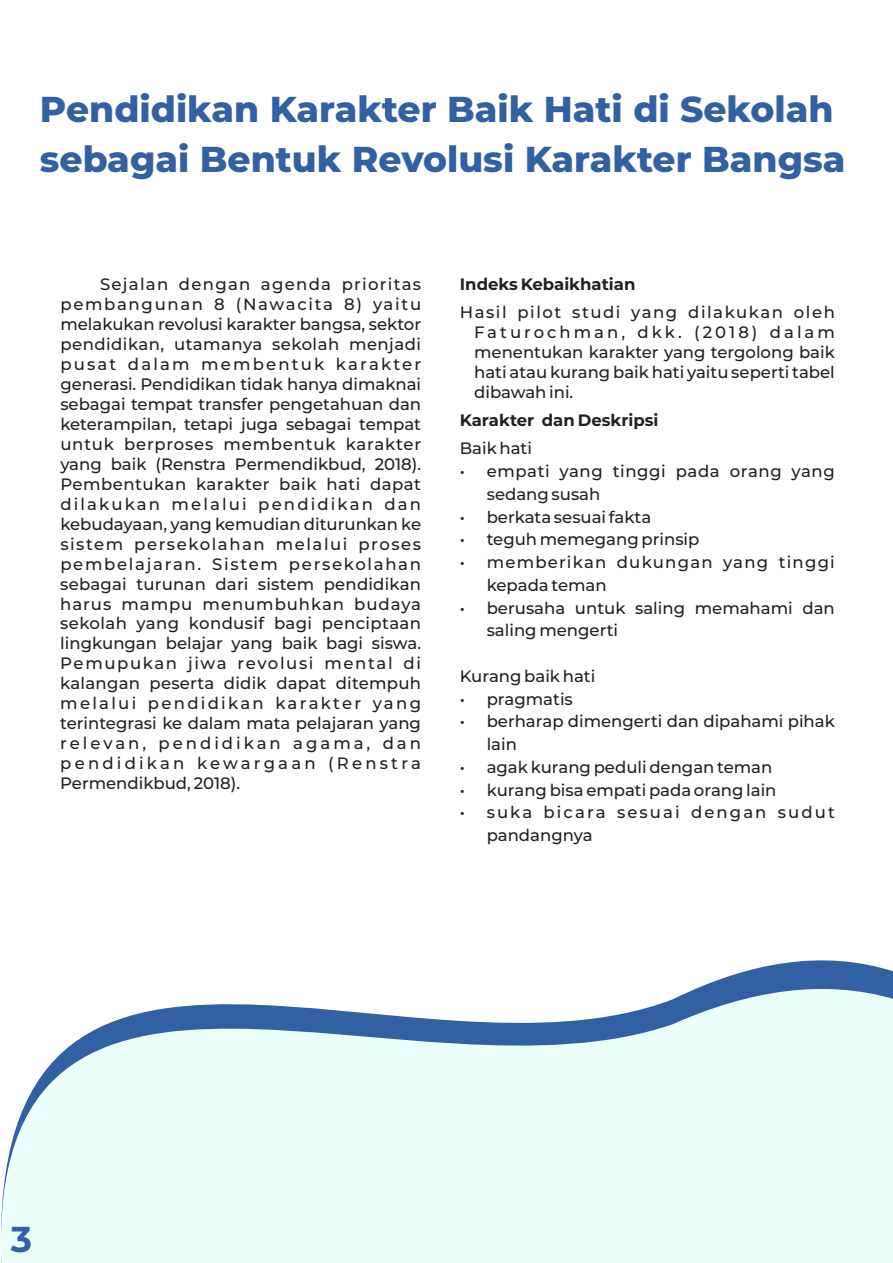
<style>
.page{position:relative;width:893px;height:1263px;background:#fff}
.page>*{position:absolute;margin:0;border:0;box-sizing:border-box;transform-origin:0 0}
.t1{font:800 36px/49.7px "Montserrat";color:#3161a3}
.t2{font:700 36px "Montserrat";color:#3161a3}
.t3{font:500 16.5px/20px "Montserrat";color:#231f20;text-align:justify}
.t4{font:500 16.5px/22.8px "Montserrat";letter-spacing:.035em;color:#231f20}
.t5{font:500 16.5px/22.8px "Montserrat";letter-spacing:.075em;color:#231f20}
.t6{font:700 16.5px "Montserrat";color:#231f20}
.t7{font:500 16.5px/22.8px "Montserrat";letter-spacing:.125em;color:#231f20}
</style>
<div class="page">
<svg style="left:1px;top:960px;width:892px;height:303px;fill:#ebfffb"></svg>
<h1 class="t1" style="left:40px;top:84px;width:807px">Pendidikan Karakter Baik Hati di Sekolah sebagai Bentuk Revolusi Karakter Bangsa</h1>
<p class="t3" style="left:60px;top:274px;width:362px;text-indent:40px">Sejalan dengan agenda prioritas pembangunan 8 (Nawacita 8) yaitu melakukan revolusi karakter bangsa, sektor pendidikan, utamanya sekolah menjadi pusat dalam membentuk karakter generasi. Pendidikan tidak hanya dimaknai sebagai tempat transfer pengetahuan dan keterampilan, tetapi juga sebagai tempat untuk berproses membentuk karakter yang baik (Renstra Permendikbud, 2018).<br>Pembentukan karakter baik hati dapat dilakukan melalui pendidikan dan kebudayaan, yang kemudian diturunkan ke sistem persekolahan melalui proses pembelajaran. Sistem persekolahan sebagai turunan dari sistem pendidikan harus mampu menumbuhkan budaya sekolah yang kondusif bagi penciptaan lingkungan belajar yang baik bagi siswa.<br>Pemupukan jiwa revolusi mental di kalangan peserta didik dapat ditempuh melalui pendidikan karakter yang terintegrasi ke dalam mata pelajaran yang relevan, pendidikan agama, dan pendidikan kewargaan (Renstra Permendikbud, 2018).</p>
<p class="t6" style="left:460px;top:274px;width:177px">Indeks Kebaikhatian</p>
<p class="t3" style="left:474px;top:302px;width:362px;text-indent:-14px">Hasil pilot studi yang dilakukan oleh Faturochman, dkk. (2018) dalam menentukan karakter yang tergolong baik hati atau kurang baik hati yaitu seperti tabel dibawah ini.</p>
<p class="t6" style="left:460px;top:410px;width:200px">Karakter dan Deskripsi</p>
<p class="t3" style="left:460px;top:438px;width:74px">Baik hati</p>
<p class="t4" style="left:487px;top:460px;width:350px;text-indent:-27px">• empati yang tinggi pada orang yang sedang susah</p>
<p class="t3" style="left:460px;top:507px;width:193px">• berkata sesuai fakta</p>
<p class="t3" style="left:460px;top:529px;width:241px">• teguh memegang prinsip</p>
<p class="t5" style="left:487px;top:551px;width:350px;text-indent:-27px">• memberikan dukungan yang tinggi kepada teman</p>
<p class="t3" style="left:487px;top:596px;width:350px;line-height:22.8px;text-indent:-27px">• berusaha untuk saling memahami dan saling mengerti</p>
<p class="t3" style="left:460px;top:666px;width:137px">Kurang baik hati</p>
<p class="t3" style="left:460px;top:689px;width:115px">• pragmatis</p>
<p class="t3" style="left:487px;top:710px;width:350px;line-height:22.8px;text-indent:-27px">• berharap dimengerti dan dipahami pihak lain</p>
<p class="t3" style="left:460px;top:757px;width:314px">• agak kurang peduli dengan teman</p>
<p class="t3" style="left:460px;top:780px;width:318px">• kurang bisa empati pada orang lain</p>
<p class="t7" style="left:487px;top:801px;width:350px;text-indent:-27px">• suka bicara sesuai dengan sudut pandangnya</p>
<h1 class="t2" style="left:11px;top:1217px;width:23px">3</h1>
</div>
